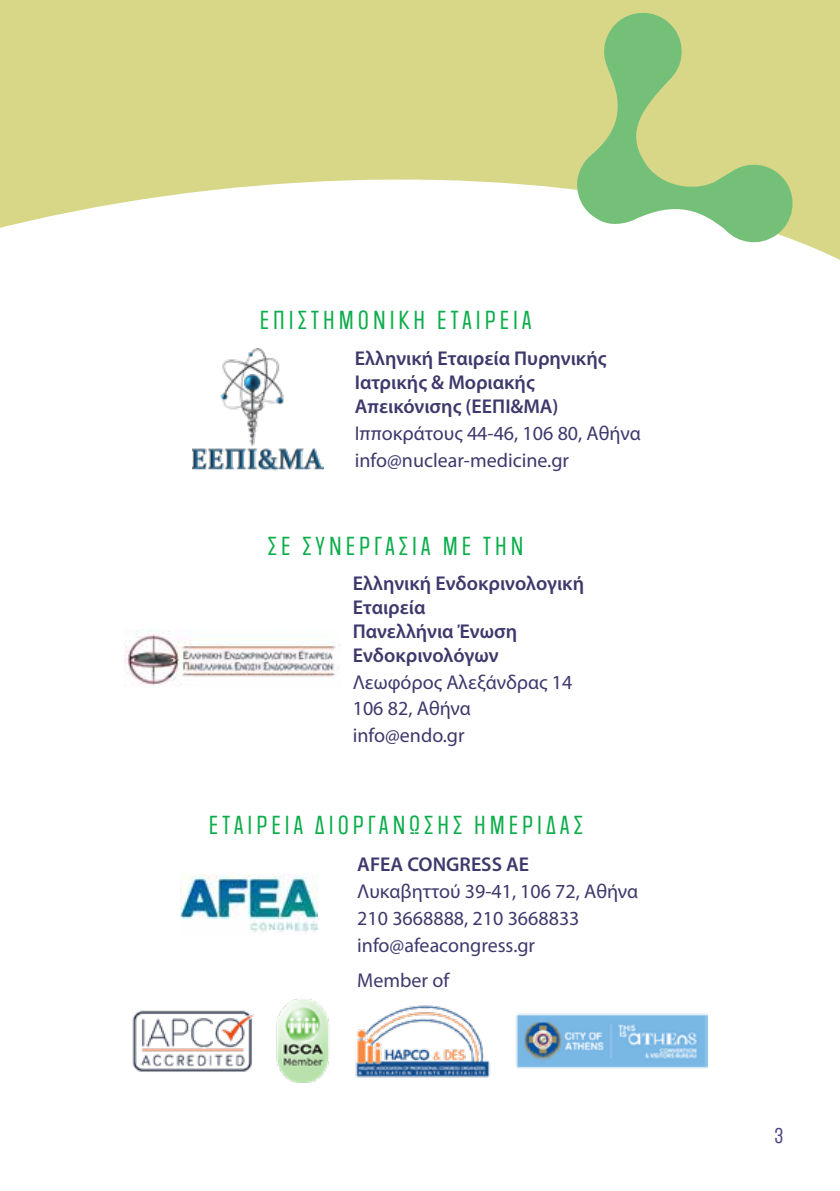
<style>
.page{position:relative;width:840px;height:1191px;background:#fff}
.page>*{position:absolute;margin:0;border:0;box-sizing:border-box;transform-origin:0 0}
.t1{font:22px "Social Gothic";letter-spacing:.18em;color:#0cad4b}
.t2{font:20px/26.8px "Myriad Pro";color:#3e396c}
.t3{font:600 20px/24px "Myriad Pro";color:#3e396c}
.t4{font:18px "Social Gothic";color:#49467f}
</style>
<div class="page">
<svg style="left:0;top:0;width:839px;height:470px"></svg>
<img style="left:193px;top:349px;width:130px;height:122px">
<svg style="left:576px;top:8px;width:221px;height:238px;background:#bad38e"></svg>
<img style="left:125px;top:629px;width:215px;height:57px">
<img style="left:180px;top:874px;width:137px;height:58px">
<img style="left:132px;top:999px;width:574px;height:83px">
<p class="t1" style="left:260px;top:305px;width:272px">ΕΠΙ ΣΤΗΜΟΝΙ ΚΉ ΕΤΑΙ ΡΕΊΑ</p>
<p class="t3" style="left:354px;top:347px;width:253px">Ελληνική Εταιρεία Πυρηνικής<br>Ιατρικής &amp; Μοριακής<br>Απεικόνισης (ΕΕΠΙ&amp;ΜΑ)</p>
<p class="t2" style="left:354px;top:420px;width:287px">Ιπποκράτους 44-46, 106 80, Αθήνα info@nuclear-medicine.gr</p>
<p class="t1" style="left:268px;top:531px;width:257px">ΣΕ ΣΥΝΕΡΓΑΣΊΑ ΜΕ ΤΗΝ</p>
<p class="t3" style="left:352px;top:571px;width:233px">Ελληνική Ενδοκρινολογική<br>Εταιρεία<br>Πανελλήνια Ένωση<br>Ενδοκρινολόγων</p>
<p class="t2" style="left:352px;top:668px;width:221px">Λεωφόρος Αλεξάνδρας 14<br>106 82, Αθήνα info@endo.gr</p>
<p class="t1" style="left:209px;top:810px;width:375px">ΕΤΑΙ ΡΕΙΑ ΔΙ ΟΡΓΑΝΩΣΗΣ ΗΜΕΡΊΔΑΣ</p>
<p class="t3" style="left:357px;top:853px;width:173px">AFEA CONGRESS ΑΕ</p>
<p class="t2" style="left:357px;top:878px;width:282px">Λυκαβηττού 39-41, 106 72, Αθήνα<br>210 3668888, 210 3668833 info@afeacongress.gr</p>
<p class="t2" style="left:357px;top:967px;width:93px">Member of</p>
<p class="t4" style="left:773px;top:1123px;width:10px">3</p>
</div>
